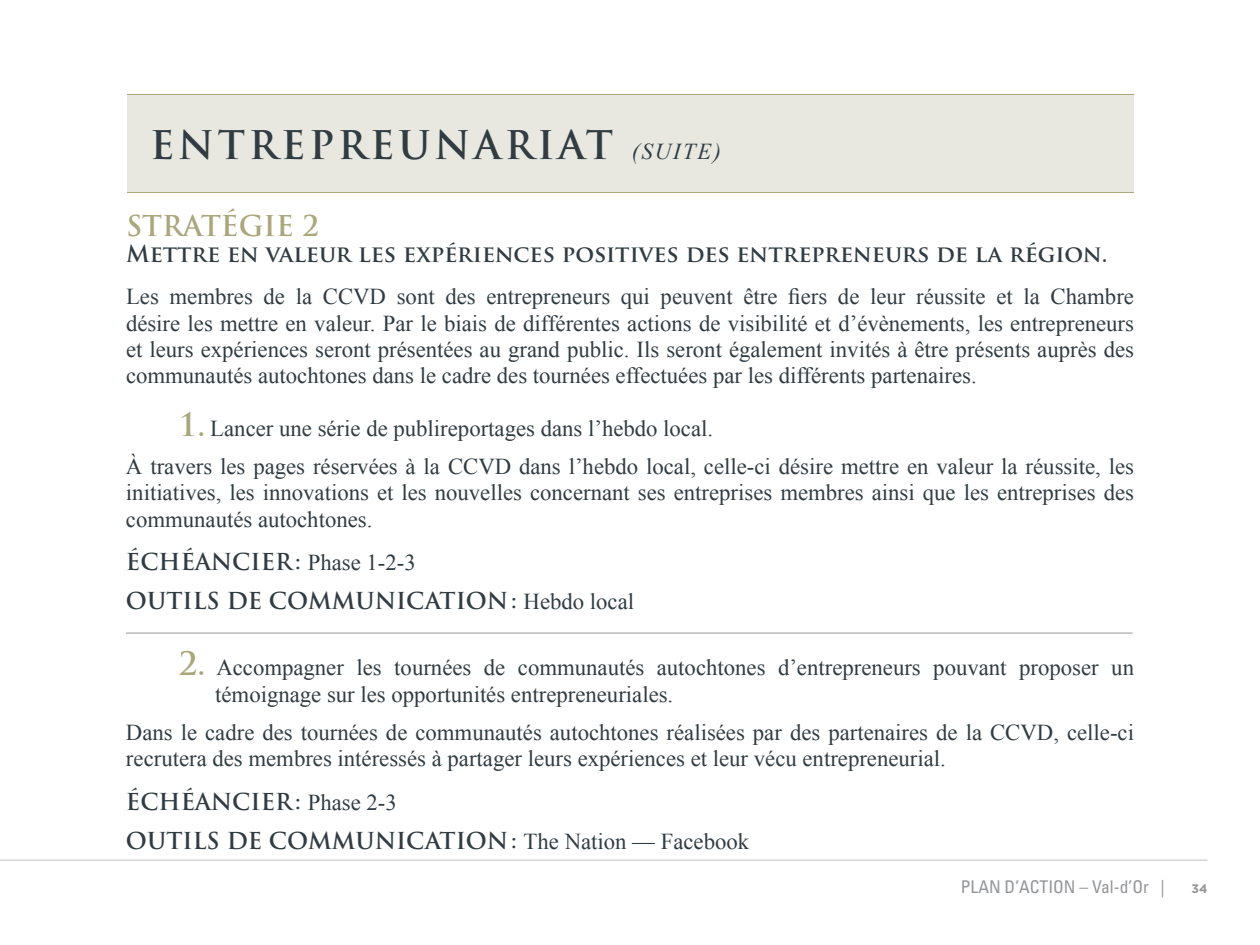
<style>
.page{position:relative;width:1260px;height:945px;background:#fff}
.page>*{position:absolute;margin:0;border:0;box-sizing:border-box;transform-origin:0 0}
.t1{font:700 38.5px "Trajan Pro";letter-spacing:.09em;color:#303c42}
.t2{font:700 28px "Trajan Pro";color:#aaa77d}
.t3{font:22.75px/26.2px "Times New Roman";color:#303c42}
.t4{font:700 22.75px/38.5px "Trajan Pro";color:#303c42}
.t5{font:italic 22.75px "Times New Roman";color:#303c42}
.t6{font:condensed 17.5px "Univers";color:#939598}
.t7{font:700 12.25px "Gotham";color:#939598}
.s1{font-family:"Trajan Pro";font-weight:700;font-size:31.5px;color:#aaa77d}
.s2{font-family:"Times New Roman";font-weight:400}
</style>
<div class="page">
<hr style="left:0;top:860px;width:1208px;height:1px;background:#bcbec0">
<div style="left:127px;top:95px;width:1007px;height:97px;background:#e8e8e1"></div>
<hr style="left:127px;top:94px;width:1007px;height:1px;background:#aaa77d">
<hr style="left:127px;top:192px;width:1007px;height:1px;background:#aaa77d">
<hr style="left:126px;top:633px;width:1007px;height:1px;background:#939598">
<h1 class="t1" style="left:150px;top:121px;width:284px">ENTREPREUNA</h1>
<h1 class="t1" style="left:505px;top:121px;width:58px">RIAT</h1>
<p class="t5" style="left:632px;top:136px;width:91px">(SUITE)</p>
<p class="t2" style="left:126px;top:208px;width:195px">Stratégie 2</p>
<p class="t4" style="left:126px;top:235px;width:983px">Mettre en valeur les expériences positives des entrepreneurs de la région.</p>
<p class="t3" style="left:126px;top:283px;width:1010px;text-align:justify">Les membres de la CCVD sont des entrepreneurs qui peuvent être fiers de leur réussite et la Chambre désire les mettre en valeur. Par le biais de différentes actions de visibilité et d’évènements, les entrepreneurs et leurs expériences seront présentées au grand public. Ils seront également invités à être présents auprès des communautés autochtones dans le cadre des tournées effectuées par les différents partenaires.</p>
<p class="t3" style="left:126px;top:408px;width:1010px;line-height:38.5px;text-indent:53px"><span class="s1">1.</span> Lancer une série de publireportages dans l’hebdo local.<br>À travers les pages réservées à la CCVD dans l’hebdo local, celle-ci désire mettre en valeur la réussite, les</p>
<p class="t3" style="left:126px;top:479px;width:1010px">initiatives, les innovations et les nouvelles concernant ses entreprises membres ainsi que les entreprises des communautés autochtones.</p>
<p class="t4" style="left:126px;top:543px;width:510px">Échéancier: <span class="s2">Phase 1-2-3<br></span>Outils de communication: <span class="s2">Hebdo local</span></p>
<p class="t3" style="left:215px;top:654px;width:920px;text-indent:-37px"><span class="s1">2.</span> Accompagner les tournées de communautés autochtones d’entrepreneurs pouvant proposer un témoignage sur les opportunités entrepreneuriales.</p>
<p class="t3" style="left:126px;top:719px;width:1010px">Dans le cadre des tournées de communautés autochtones réalisées par des partenaires de la CCVD, celle-ci recrutera des membres intéressés à partager leurs expériences et leur vécu entrepreneurial.</p>
<p class="t4" style="left:126px;top:783px;width:625px">Échéancier: <span class="s2">Phase 2-3<br></span>Outils de communication: <span class="s2">The Nation — Facebook</span></p>
<p class="t6" style="left:961px;top:875px;width:205px">PLAN D’ACTION – Val-d’Or |</p>
<p class="t7" style="left:1191px;top:881px;width:18px">34</p>
</div>
